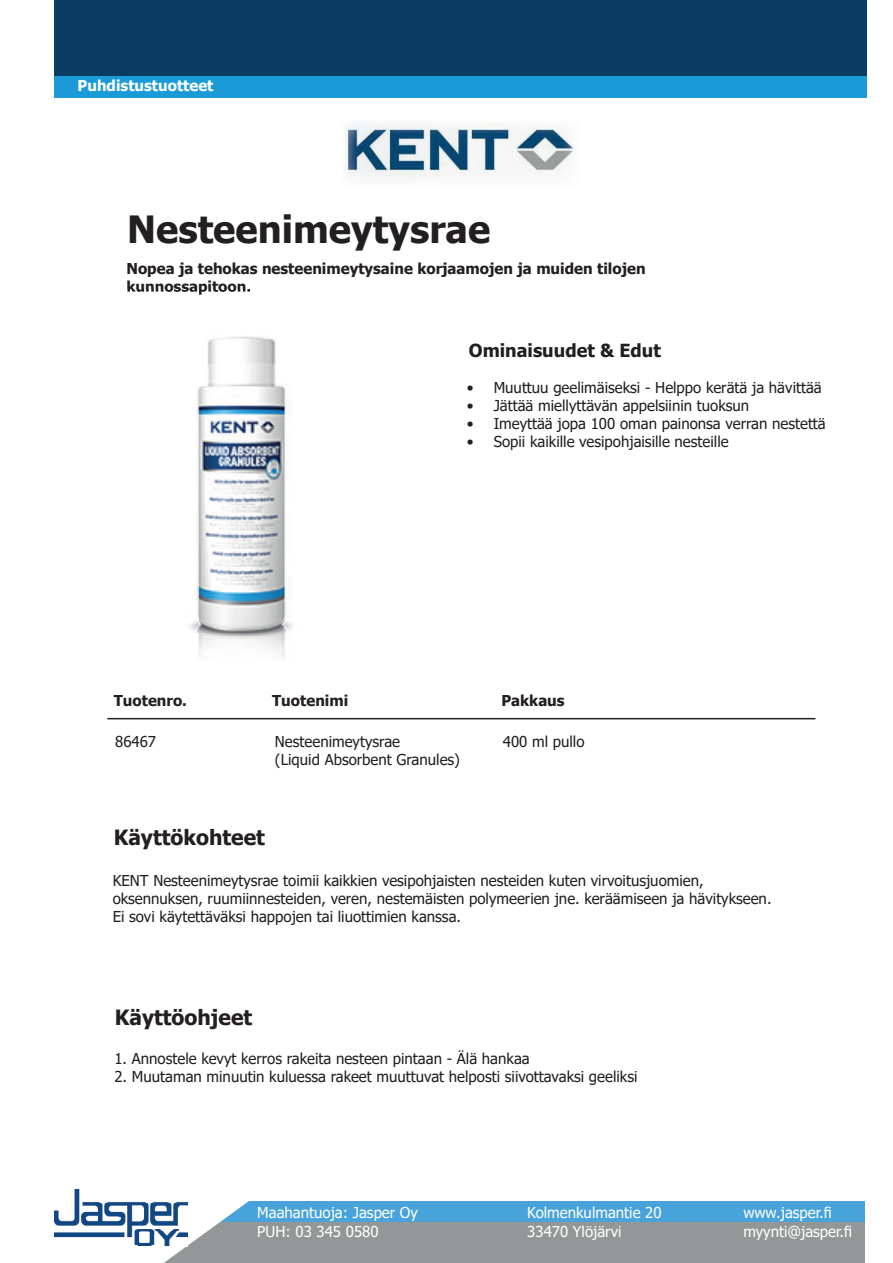
<style>
.page{position:relative;width:893px;height:1263px;background:#fff}
.page>*{position:absolute;margin:0;border:0;box-sizing:border-box;transform-origin:0 0}
.t1{font:700 37.5px "Tahoma";color:#231f20}
.t2{font:700 21px "Tahoma";color:#231f20}
.t3{font:700 18px "Tahoma";color:#231f20}
.t4{font:15px/18px "Tahoma";color:#231f20}
.t5{font:700 15px/18px "Tahoma";color:#231f20}
.t6{font:15px "Tahoma";color:#fff}
.t7{font:700 15px "Tahoma";color:#fff}
</style>
<div class="page">
<div style="left:163px;top:1201px;width:701px;height:22px;background:#48a3da"></div>
<div style="left:151px;top:1222px;width:713px;height:41px;background:#939797"></div>
<svg style="left:151px;top:1201px;width:98px;height:62px"></svg>
<img style="left:54px;top:1189px;width:134px;height:58px">
<hr style="left:107px;top:718px;width:708px;height:1px;background:#231f20">
<img style="left:345px;top:123px;width:229px;height:56px">
<div style="left:54px;top:0;width:813px;height:76px;background:#0a3d63"></div>
<div style="left:54px;top:76px;width:813px;height:22px;background:#1a9bd7"></div>
<img style="left:190px;top:336px;width:102px;height:321px">
<img style="left:127px;top:289px;width:123px;height:6px">
<p class="t7" style="left:78px;top:75px;width:137px">Puhdistustuotteet</p>
<h1 class="t1" style="left:127px;top:203px;width:365px">Nesteenimeytysrae</h1>
<p class="t5" style="left:126px;top:260px;width:521px">Nopea ja tehokas nesteenimeytysaine korjaamojen ja muiden tilojen kunnossapitoon.</p>
<p class="t3" style="left:469px;top:338px;width:194px">Ominaisuudet &amp; Edut</p>
<p class="t4" style="left:467px;top:379px;width:357px">• Muuttuu geelimäiseksi - Helppo kerätä ja hävittää</p>
<p class="t4" style="left:467px;top:397px;width:284px">• Jättää miellyttävän appelsiinin tuoksun</p>
<p class="t4" style="left:467px;top:415px;width:361px">• Imeyttää jopa 100 oman painonsa verran nestettä</p>
<p class="t4" style="left:467px;top:433px;width:263px">• Sopii kaikille vesipohjaisille nesteille</p>
<p class="t5" style="left:114px;top:692px;width:75px">Tuotenro.</p>
<p class="t5" style="left:272px;top:692px;width:78px">Tuotenimi</p>
<p class="t5" style="left:501px;top:692px;width:65px">Pakkaus</p>
<p class="t4" style="left:115px;top:733px;width:42px">86467</p>
<p class="t4" style="left:275px;top:733px;width:187px">Nesteenimeytysrae<br>(Liquid Absorbent Granules)</p>
<p class="t4" style="left:503px;top:733px;width:83px">400 ml pullo</p>
<h2 class="t2" style="left:114px;top:823px;width:153px">Käyttökohteet</h2>
<p class="t4" style="left:113px;top:873px;width:660px">KENT Nesteenimeytysrae toimii kaikkien vesipohjaisten nesteiden kuten virvoitusjuomien, oksennuksen, ruumiinnesteiden, veren, nestemäisten polymeerien jne. keräämiseen ja hävitykseen.<br>Ei sovi käytettäväksi happojen tai liuottimien kanssa.</p>
<h2 class="t2" style="left:115px;top:1002px;width:139px">Käyttöohjeet</h2>
<p class="t4" style="left:114px;top:1050px;width:417px">1. Annostele kevyt kerros rakeita nesteen pintaan - Älä hankaa</p>
<p class="t4" style="left:114px;top:1068px;width:525px">2. Muutaman minuutin kuluessa rakeet muuttuvat helposti siivottavaksi geeliksi</p>
<p class="t6" style="left:257px;top:1202px;width:162px">Maahantuoja: Jasper Oy</p>
<p class="t6" style="left:527px;top:1202px;width:136px">Kolmenkulmantie 20</p>
<p class="t6" style="left:743px;top:1202px;width:90px">www.jasper.fi</p>
<p class="t6" style="left:257px;top:1221px;width:123px">PUH: 03 345 0580</p>
<p class="t6" style="left:527px;top:1221px;width:96px">33470 Ylöjärvi</p>
<p class="t6" style="left:743px;top:1221px;width:110px">myynti@jasper.fi</p>
</div>
